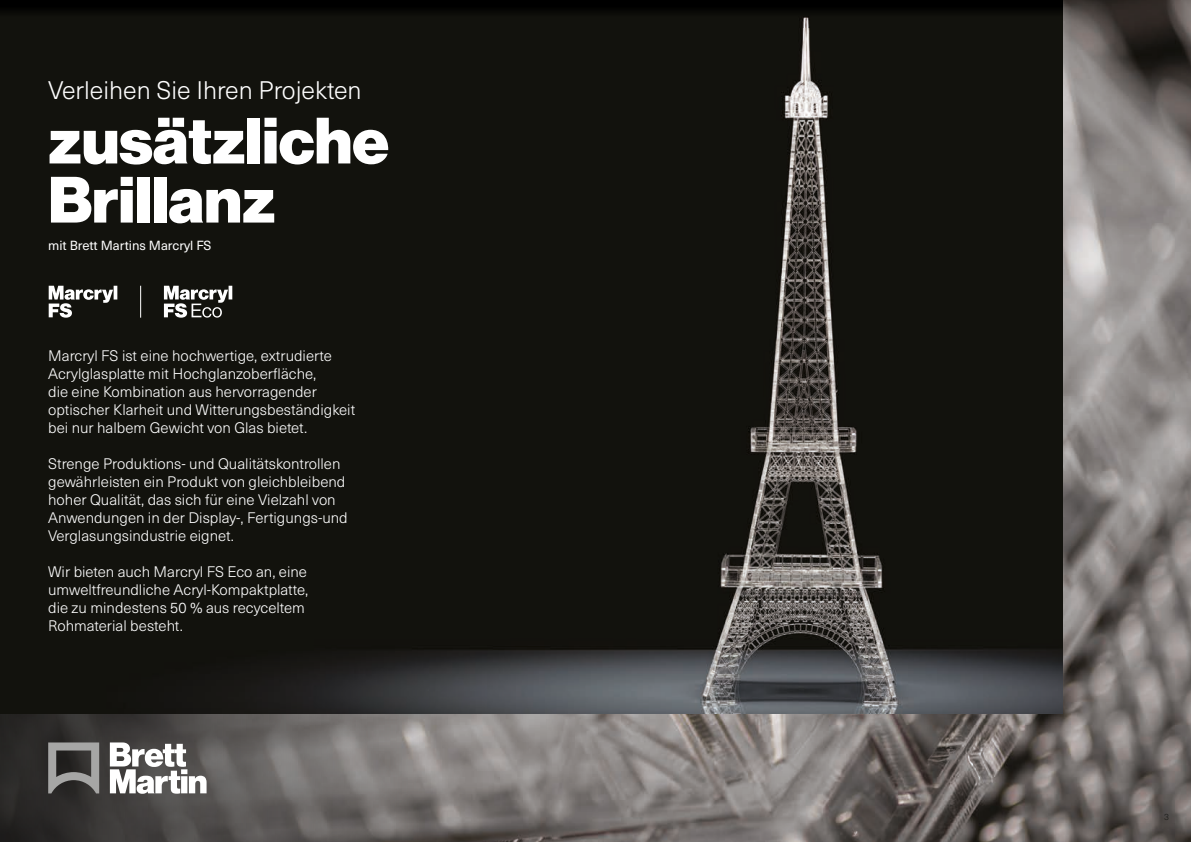
<style>
.page{position:relative;width:1191px;height:842px;background:#fff}
.page>*{position:absolute;margin:0;border:0;box-sizing:border-box;transform-origin:0 0}
.t1{font:64px/59.1px "N Haas Grotesk DS Pro 95 Blk";color:#fff}
.t2{font:300 25px "Neue Haas Unica W1 G";color:#fff}
.t3{font:300 15px/18px "Neue Haas Unica W1 G";color:#fff}
.t4{font:13px "Neue Haas Unica W1 G";color:#fff}
.t5{font:300 9px "Neue Haas Unica W1 G";color:#1d1d1b}
</style>
<div class="page">
<img style="left:547px;top:0;width:644px;height:842px">
<svg style="left:0;top:713px;width:547px;height:129px"></svg>
<img style="left:0;top:5px;width:1062px;height:708px">
<svg style="left:110px;top:742px;width:96px;height:52px"></svg>
<svg style="left:48px;top:742px;width:51px;height:51px"></svg>
<hr style="left:140px;top:286px;width:1px;height:32px;background:#fff">
<svg style="left:49px;top:286px;width:68px;height:32px"></svg>
<svg style="left:164px;top:286px;width:68px;height:32px"></svg>
<h2 class="t2" style="left:48px;top:72px;width:315px">Verleihen Sie Ihren Projekten</h2>
<h1 class="t1" style="left:48px;top:112px;width:342px">zusätzliche<br>Brillanz</h1>
<p class="t4" style="left:48px;top:236px;width:165px">mit Brett Martins Marcryl FS</p>
<p class="t3" style="left:48px;top:346px;width:308px">Marcryl FS ist eine hochwertige, extrudierte Acrylglasplatte mit Hochglanzoberfläche,<br>die eine Kombination aus hervorragender optischer Klarheit und Witterungsbeständigkeit bei nur halbem Gewicht von Glas bietet.</p>
<p class="t3" style="left:48px;top:454px;width:301px">Strenge Produktions- und Qualitätskontrollen gewährleisten ein Produkt von gleichbleibend hoher Qualität, das sich für eine Vielzahl von Anwendungen in der Display-, Fertigungs-und Verglasungsindustrie eignet.</p>
<p class="t3" style="left:48px;top:562px;width:262px">Wir bieten auch Marcryl FS Eco an, eine umweltfreundliche Acryl-Kompaktplatte, die zu mindestens 50 % aus recyceltem Rohmaterial besteht.</p>
<p class="t5" style="left:1164px;top:810px;width:6px">3</p>
</div>
